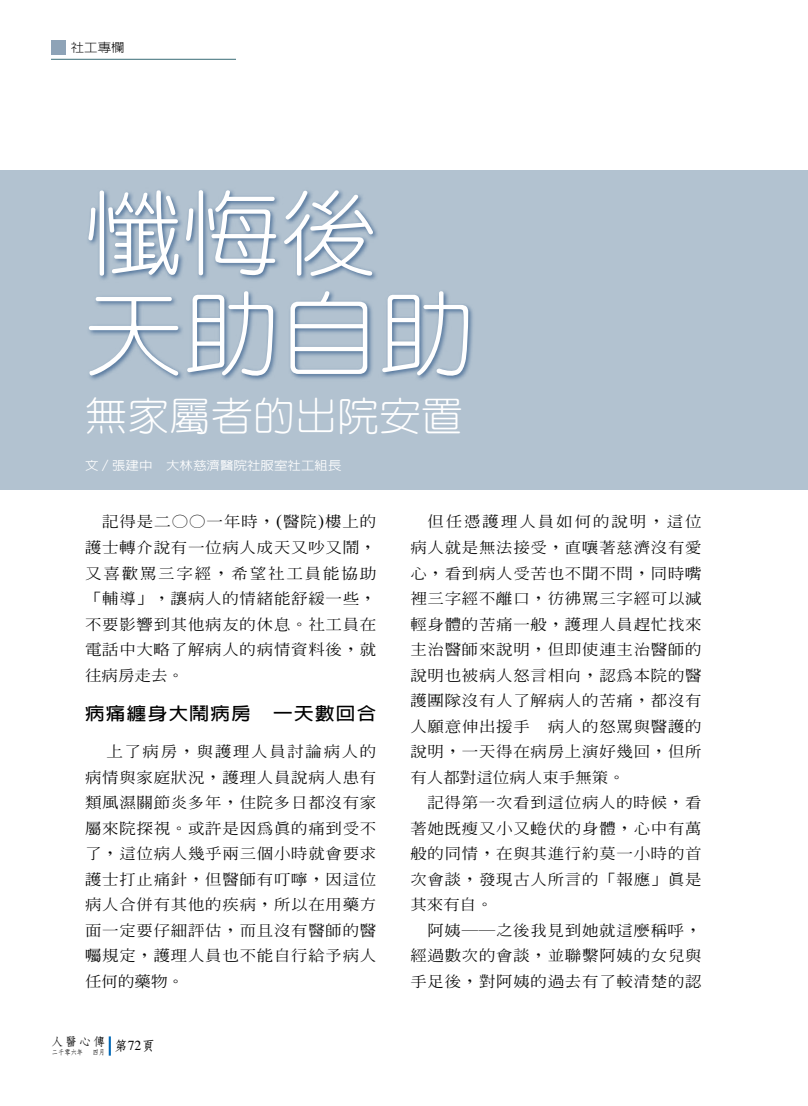
<style>
.page{position:relative;width:808px;height:1106px;background:#fff}
.page>*{position:absolute;margin:0;border:0;box-sizing:border-box;transform-origin:0 0}
.t1{font:300 92.7px/100.5px "Yen Round";color:#fff;scale:1.05 1}
.t2{font:300 39.9px "Yen Round";color:#fff;scale:1.05 1}
.t3{font:700 17.55px "Lin Gothic";letter-spacing:.07em;color:#000;scale:1.11 1}
.t4{font:500 14.85px/25.5px "Inn Ming";letter-spacing:.04em;color:#000;text-align:justify;scale:1.11 1}
.t5{font:500 12.15px "Lin Gothic";color:#fff;scale:1.11 1}
.t6{font:300 12.15px "Lin Gothic";color:#000;scale:1.11 1}
.t7{font:700 11.7px "Nan Sung";color:#000;scale:1.05 1}
.t8{font:700 7.2px "Nan Sung";color:#000;scale:.87 1}
.s1{font-family:"Times";font-weight:400;font-size:18px}
</style>
<div class="page">
<svg style="left:109px;top:1036px;width:2px;height:19px"></svg>
<div style="left:0;top:170px;width:808px;height:319px;background:#b2c2d0"></div>
<svg style="left:88px;top:190px;width:385px;height:191px"></svg>
<div style="left:51px;top:40px;width:14px;height:14px;background:#8ea3b7"></div>
<hr style="left:51px;top:59px;width:185px;height:1px;background:#3a6d77">
<p class="t6" style="left:71px;top:41px;width:50px">社工專欄</p>
<h1 class="t1" style="left:85px;top:183px;width:373px">懺悔後天助自助</h1>
<h2 class="t2" style="left:85px;top:396px;width:361px">無家屬者的出院安置</h2>
<p class="t5" style="left:85px;top:460px;width:233px">文／張建中　大林慈濟醫院社服室社工組長</p>
<p class="t4" style="left:85px;top:509px;width:264px;text-indent:17px">記得是二○○一年時，<span class="s1">(</span>醫院<span class="s1">)</span>樓上的護士轉介說有一位病人成天又吵又鬧，又喜歡罵三字經，希望社工員能協助「輔導」，讓病人的情緒能舒緩一些，不要影響到其他病友的休息。社工員在電話中大略了解病人的病情資料後，就往病房走去。</p>
<p class="t3" style="left:85px;top:704px;width:264px">病痛纏身大鬧病房　一天數回合</p>
<p class="t4" style="left:85px;top:738px;width:264px;text-indent:21px">上了病房，與護理人員討論病人的病情與家庭狀況，護理人員說病人患有類風濕關節炎多年，住院多日都沒有家屬來院探視。或許是因為真的痛到受不了，這位病人幾乎兩三個小時就會要求護士打止痛針，但醫師有叮嚀，因這位病人合併有其他的疾病，所以在用藥方面一定要仔細評估，而且沒有醫師的醫囑規定，護理人員也不能自行給予病人任何的藥物。</p>
<p class="t7" style="left:51px;top:1035px;width:53px">人醫心傳</p>
<p class="t8" style="left:52px;top:1048px;width:38px">二千零六年</p>
<p class="t8" style="left:93px;top:1048px;width:73px">四月 <sup>第</sup><sup>72</sup><sup>頁</sup></p>
<p class="t4" style="left:410px;top:509px;width:264px;text-indent:17px">但任憑護理人員如何的說明，這位病人就是無法接受，直嚷著慈濟沒有愛心，看到病人受苦也不聞不問，同時嘴裡三字經不離口，彷彿罵三字經可以減輕身體的苦痛一般，護理人員趕忙找來主治醫師來說明，但即使連主治醫師的說明也被病人怒言相向，認為本院的醫護團隊沒有人了解病人的苦痛，都沒有人願意伸出援手……病人的怒罵與醫護的說明，一天得在病房上演好幾回，但所有人都對這位病人束手無策。</p>
<p class="t4" style="left:410px;top:789px;width:264px;text-indent:17px">記得第一次看到這位病人的時候，看著她既瘦又小又蜷伏的身體，心中有萬般的同情，在與其進行約莫一小時的首次會談，發現古人所言的「報應」真是其來有自。</p>
<p class="t4" style="left:410px;top:917px;width:264px;text-indent:17px">阿姨──之後我見到她就這麼稱呼，經過數次的會談，並聯繫阿姨的女兒與手足後，對阿姨的過去有了較清楚的認</p>
</div>
